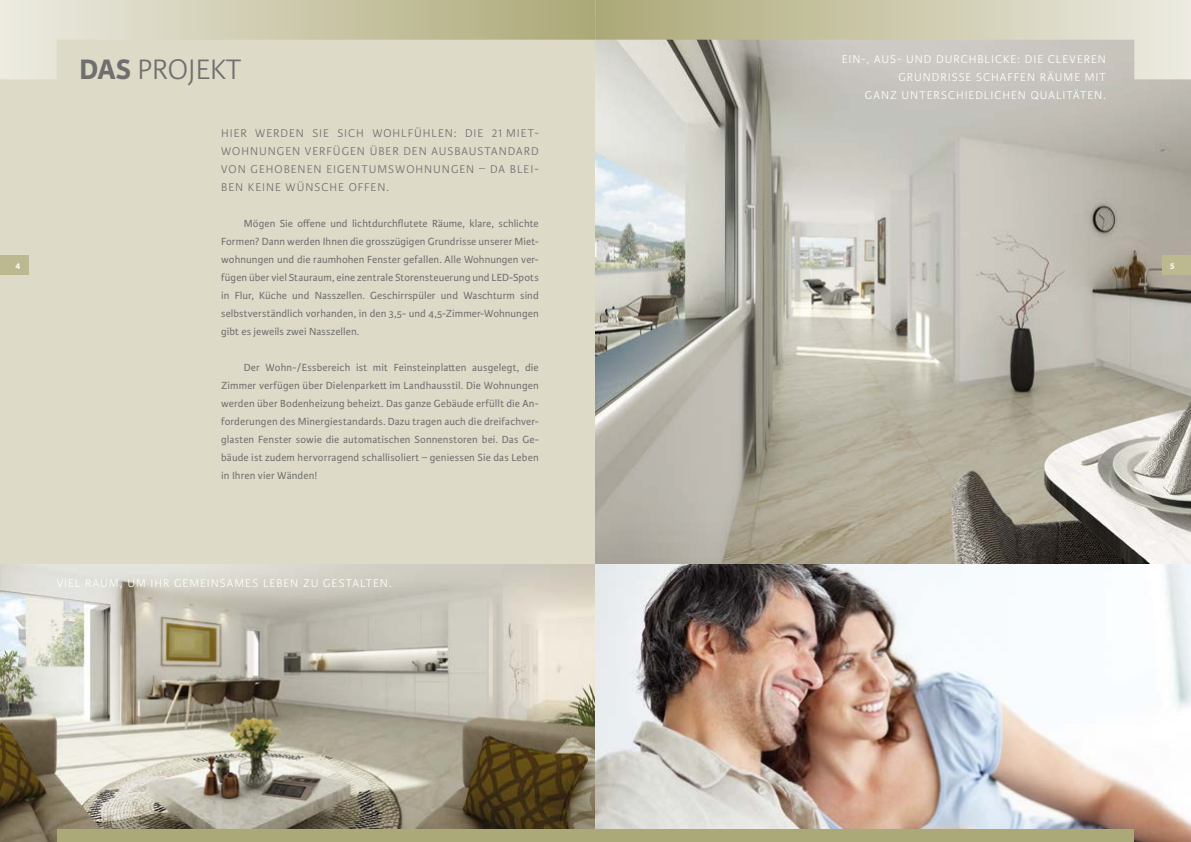
<style>
.page{position:relative;width:1191px;height:842px;background:#fff}
.page>*{position:absolute;margin:0;border:0;box-sizing:border-box;transform-origin:0 0}
.t1{font:300 30px "Karmina Sans";color:#706f6f}
.t2{font:300 12px/18px "Karmina Sans";letter-spacing:.085em;color:#706f6f;text-align:justify}
.t3{font:300 12px/18px "Karmina Sans";letter-spacing:.085em;color:#fff;text-align:right}
.t4{font:11px/18px "Karmina Sans";letter-spacing:.01em;color:#706f6f;text-align:justify}
.t5{font:700 9px "Karmina Sans";color:#fff}
.s1{font-weight:700}
</style>
<div class="page">
<div style="left:0;top:0;width:595px;height:842px;background:#dddac7"></div>
<img style="left:595px;top:79px;width:596px;height:485px">
<svg style="left:595px;top:0;width:596px;height:79px;background:#c9c6b4"></svg>
<svg style="left:0;top:0;width:595px;height:79px"></svg>
<img style="left:0;top:564px;width:595px;height:278px">
<img style="left:595px;top:564px;width:596px;height:278px">
<div style="left:57px;top:829px;width:538px;height:13px;background:#aca978"></div>
<div style="left:595px;top:829px;width:539px;height:13px;background:#aca978"></div>
<div style="left:0;top:255px;width:28px;height:20px;background:#bcb991"></div>
<div style="left:1162px;top:255px;width:29px;height:20px;background:#bcb991"></div>
<h1 class="t1" style="left:79px;top:53px;width:164px"><span class="s1">DAS</span> PROJEKT</h1>
<p class="t3" style="left:841px;top:50px;width:266px">EIN-, AUS- UND DURCHBLICKE: DIE CLEVEREN<br>GRUNDRISSE SCHAFFEN RÄUME MIT<br>GANZ UNTERSCHIEDLICHEN QUALITÄTEN.</p>
<p class="t2" style="left:221px;top:124px;width:319px">HIER WERDEN SIE SICH WOHLFÜHLEN: DIE 21 MIET-WOHNUNGEN VERFÜGEN ÜBER DEN AUSBAUSTANDARD VON GEHOBENEN EIGENTUMSWOHNUNGEN – DA BLEI-BEN KEINE WÜNSCHE OFFEN.</p>
<p class="t4" style="left:221px;top:214px;width:319px;text-indent:23px">Mögen Sie offene und lichtdurchflutete Räume, klare, schlichte Formen? Dann werden Ihnen die grosszügigen Grundrisse unserer Miet&shy;wohnungen und die raumhohen Fenster gefallen. Alle Wohnungen ver&shy;fügen über viel Stauraum, eine zentrale Storensteuerung und LED-Spots in Flur, Küche und Nasszellen. Geschirrspüler und Waschturm sind selbstverständlich vorhanden, in den 3,5- und 4,5-Zimmer-Wohnungen gibt es jeweils zwei Nasszellen.</p>
<p class="t4" style="left:221px;top:358px;width:319px;text-indent:23px">Der Wohn-/Essbereich ist mit Feinsteinplatten ausgelegt, die Zimmer verfügen über Dielenparkett im Landhausstil. Die Wohnungen werden über Bodenheizung beheizt. Das ganze Gebäude erfüllt die An&shy;forderungen des Minergiestandards. Dazu tragen auch die dreifachver&shy;glasten Fenster sowie die automatischen Sonnenstoren bei. Das Ge&shy;bäude ist zudem hervorragend schallisoliert – geniessen Sie das Leben in Ihren vier Wänden!</p>
<p class="t5" style="left:16px;top:260px;width:6px">4</p>
<p class="t5" style="left:1170px;top:260px;width:6px">5</p>
<p class="t3" style="left:57px;top:575px;width:336px">VIEL RAUM, UM IHR GEMEINSAMES LEBEN ZU GESTALTEN.</p>
</div>
